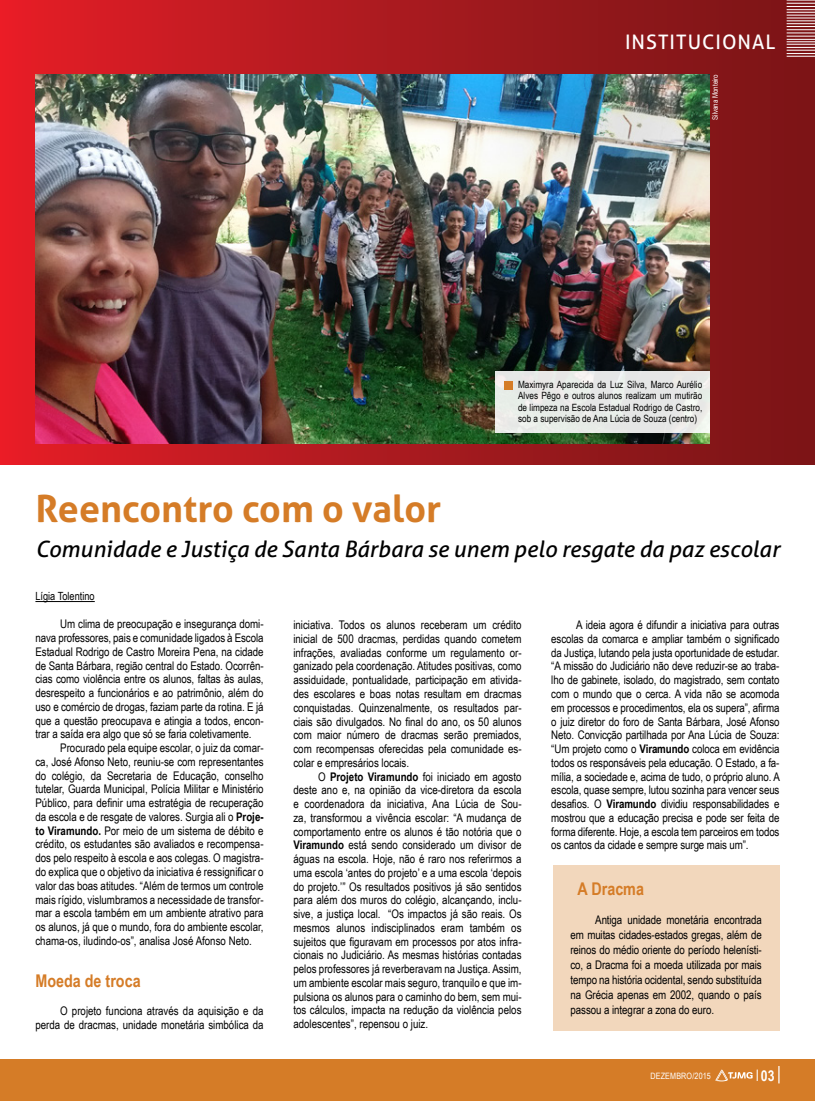
<style>
.page{position:relative;width:815px;height:1101px;background:#fff}
.page>*{position:absolute;margin:0;border:0;box-sizing:border-box;transform-origin:0 0}
.t1{font:700 37.5px "Aller";color:#d57c27}
.t2{font:italic 22.5px "Aller";color:#000}
.t3{font:20px "Aller";color:#fff}
.t4{font:700 17.5px "Arial Narrow";color:#d57c27}
.t5{font:700 15px "Arial Narrow";color:#fff}
.t6{font:11.88px/13.8px "Arial Narrow";color:#000;text-align:justify}
.t7{font:11.25px "Arial Narrow";color:#000}
.t8{font:10px/11.2px "Arial Narrow";color:#000;text-align:justify}
.t9{font:8.75px "Arial Narrow";letter-spacing:.02em;color:#fff}
.t10{font:7.5px "Arial Narrow";color:#fff}
.s1{font-weight:700}
</style>
<div class="page">
<div style="left:0;top:0;width:815px;height:464px;background:linear-gradient(to right,#e21e27,#751516)"></div>
<img style="left:35px;top:74px;width:675px;height:369px">
<div style="left:0;top:1059px;width:815px;height:41px;background:#d57c27"></div>
<svg style="left:715px;top:1069px;width:43px;height:12px"></svg>
<svg style="left:778px;top:1066px;width:2px;height:17px"></svg>
<hr style="left:35px;top:601px;width:60px;height:1px;background:#000">
<svg style="left:787px;top:0;width:28px;height:57px;background:#a96466"></svg>
<div style="left:495px;top:371px;width:215px;height:62px;background:#e7e9e7"></div>
<div style="left:553px;top:865px;width:227px;height:165px;background:#f2d7bc"></div>
<div style="left:504px;top:380px;width:9px;height:9px;background:#d57c27"></div>
<h3 class="t3" style="left:625px;top:30px;width:19px">INSTIT</h3>
<h3 class="t3" style="left:688px;top:30px;width:28px">UCIONAL</h3>
<p class="t10" style="left:710px;top:120px;width:47px;rotate:-90deg">Silvana Monteiro</p>
<p class="t8" style="left:518px;top:378px;width:186px">Maximyra Aparecida da Luz Silva, Marco Aurélio Alves Pêgo e outros alunos realizam um mutirão de limpeza na Escola Estadual Rodrigo de Castro, sob a supervisão de Ana Lúcia de Souza (centro)</p>
<h1 class="t1" style="left:35px;top:485px;width:407px">Reencontro com o valor</h1>
<h2 class="t2" style="left:35px;top:535px;width:746px">Comunidade e Justiça de Santa Bárbara se unem pelo resgate da paz escolar</h2>
<p class="t7" style="left:35px;top:588px;width:61px">Lígia Tolentino</p>
<p class="t6" style="left:35px;top:616px;width:230px;text-indent:25px">Um clima de preocupação e insegurança domi&shy;nava professores, pais e comunidade ligados à Escola Estadual Rodrigo de Castro Moreira Pena, na cidade de Santa Bárbara, região central do Estado. Ocorrên&shy;cias como violência entre os alunos, faltas às aulas, desrespeito a funcionários e ao patrimônio, além do uso e comércio de drogas, faziam parte da rotina. E já que a questão preocupava e atingia a todos, encon&shy;trar a saída era algo que só se faria coletivamente.</p>
<p class="t6" style="left:35px;top:740px;width:230px;text-indent:25px">Procurado pela equipe escolar, o juiz da comar&shy;ca, José Afonso Neto, reuniu-se com representantes do colégio, da Secretaria de Educação, conselho tutelar, Guarda Municipal, Polícia Militar e Ministério Público, para definir uma estratégia de recuperação da escola e de resgate de valores. Surgia ali o <span class="s1">Proje&shy;to Viramundo.</span> Por meio de um sistema de débito e crédito, os estudantes são avaliados e recompensa&shy;dos pelo respeito à escola e aos colegas. O magistra&shy;do explica que o objetivo da iniciativa é ressignificar o valor das boas atitudes. “Além de termos um controle mais rígido, vislumbramos a necessidade de transfor&shy;mar a escola também em um ambiente atrativo para os alunos, já que o mundo, fora do ambiente escolar, chama-os, iludindo-os”, analisa José Afonso Neto.</p>
<h3 class="t4" style="left:35px;top:967px;width:107px">Moeda de troca</h3>
<p class="t6" style="left:35px;top:1003px;width:230px;text-align:right">O projeto funciona através da aquisição e da perda de dracmas, unidade monetária simbólica da</p>
<p class="t6" style="left:293px;top:617px;width:230px">iniciativa. Todos os alunos receberam um crédito inicial de 500 dracmas, perdidas quando cometem infrações, avaliadas conforme um regulamento or&shy;ganizado pela coordenação. Atitudes positivas, como assiduidade, pontualidade, participação em ativida&shy;des escolares e boas notas resultam em dracmas conquistadas. Quinzenalmente, os resultados par&shy;ciais são divulgados. No final do ano, os 50 alunos com maior número de dracmas serão premiados, com recompensas oferecidas pela comunidade es&shy;colar e empresários locais.</p>
<p class="t6" style="left:293px;top:768px;width:230px;text-indent:25px">O <span class="s1">Projeto Viramundo</span> foi iniciado em agosto deste ano e, na opinião da vice-diretora da escola e coordenadora da iniciativa, Ana Lúcia de Sou&shy;za, transformou a vivência escolar: “A mudança de comportamento entre os alunos é tão notória que o <span class="s1">Viramundo</span> está sendo considerado um divisor de águas na escola. Hoje, não é raro nos referirmos a uma escola ‘antes do projeto’ e a uma escola ‘depois do projeto.’” Os resultados positivos já são sentidos para além dos muros do colégio, alcançando, inclu&shy;sive, a justiça local. “Os impactos já são reais. Os mesmos alunos indisciplinados eram também os sujeitos que figuravam em processos por atos infra&shy;cionais no Judiciário. As mesmas histórias contadas pelos professores já reverberavam na Justiça. Assim, um ambiente escolar mais seguro, tranquilo e que im&shy;pulsiona os alunos para o caminho do bem, sem mui&shy;tos cálculos, impacta na redução da violência pelos adolescentes”, repensou o juiz.</p>
<p class="t6" style="left:551px;top:617px;width:230px;text-indent:25px">A ideia agora é difundir a iniciativa para outras escolas da comarca e ampliar também o significado da Justiça, lutando pela justa oportunidade de estudar. “A missão do Judiciário não deve reduzir-se ao traba&shy;lho de gabinete, isolado, do magistrado, sem contato com o mundo que o cerca. A vida não se acomoda em processos e procedimentos, ela os supera”, afirma o juiz diretor do foro de Santa Bárbara, José Afonso Neto. Convicção partilhada por Ana Lúcia de Souza: “Um projeto como o <span class="s1">Viramundo</span> coloca em evidência todos os responsáveis pela educação. O Estado, a fa&shy;mília, a sociedade e, acima de tudo, o próprio aluno. A escola, quase sempre, lutou sozinha para vencer seus desafios. O <span class="s1">Viramundo</span> dividiu responsabilidades e mostrou que a educação precisa e pode ser feita de forma diferente. Hoje, a escola tem parceiros em todos os cantos da cidade e sempre surge mais um”.</p>
<h3 class="t4" style="left:578px;top:875px;width:68px">A Dracma</h3>
<p class="t6" style="left:570px;top:911px;width:193px;line-height:15px;text-indent:25px">Antiga unidade monetária encontrada em muitas cidades-estados gregas, além de reinos do médio oriente do período helenísti&shy;co, a Dracma foi a moeda utilizada por mais tempo na história ocidental, sendo substituída na Grécia apenas em 2002, quando o país passou a integrar a zona do euro.</p>
<p class="t9" style="left:650px;top:1069px;width:62px">DEZEMBRO/2015</p>
<p class="t5" style="left:761px;top:1064px;width:15px">03</p>
</div>
